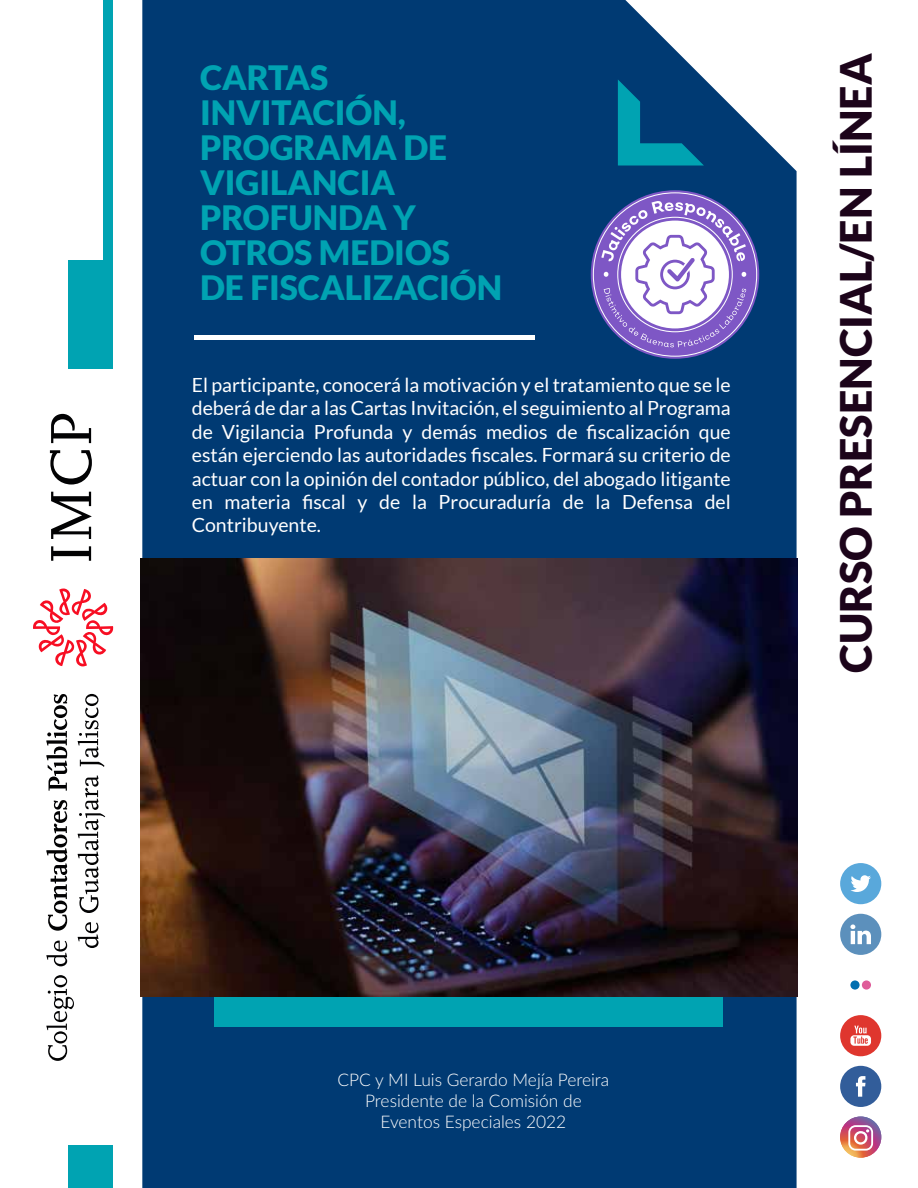
<style>
.page{position:relative;width:918px;height:1188px;background:#fff}
.page>*{position:absolute;margin:0;border:0;box-sizing:border-box;transform-origin:0 0}
.t1{font:900 43.05px "Lato";color:#1c041a}
.t2{font:900 33.6px/35.1px "Lato";color:#00a3b2}
.t3{font:19.5px/23.4px "Lato";color:#fff;text-align:justify}
.t4{font:300 17.4px/20.9px "Lato";color:#fff;text-align:center}
</style>
<div class="page">
<svg style="left:33px;top:589px;width:80px;height:77px"></svg>
<svg style="left:78px;top:922px;width:20px;height:26px"></svg>
<svg style="left:46px;top:941px;width:21px;height:25px"></svg>
<svg style="left:46px;top:975px;width:28px;height:86px"></svg>
<svg style="left:46px;top:694px;width:21px;height:97px"></svg>
<svg style="left:78px;top:694px;width:27px;height:73px"></svg>
<svg style="left:46px;top:800px;width:21px;height:131px"></svg>
<svg style="left:78px;top:775px;width:27px;height:138px"></svg>
<svg style="left:50px;top:450px;width:42px;height:35px"></svg>
<svg style="left:51px;top:414px;width:40px;height:29px"></svg>
<svg style="left:51px;top:492px;width:41px;height:47px"></svg>
<svg style="left:51px;top:546px;width:40px;height:15px"></svg>
<div style="left:142px;top:0;width:655px;height:1188px;background:#003a73"></div>
<div style="left:104px;top:0;width:9px;height:367px;background:#00a3b2"></div>
<div style="left:68px;top:1146px;width:45px;height:42px;background:#00a3b2"></div>
<div style="left:214px;top:990px;width:509px;height:36px;background:#00a3b2"></div>
<hr style="left:194px;top:335px;width:341px;height:4px;background:#fff">
<svg style="left:618px;top:79px;width:86px;height:87px;background:#00618a"></svg>
<div style="left:68px;top:261px;width:45px;height:108px;background:#00a3b2"></div>
<img style="left:141px;top:558px;width:657px;height:438px">
<svg style="left:840px;top:1066px;width:41px;height:41px"></svg>
<svg style="left:840px;top:1117px;width:41px;height:41px"></svg>
<div style="left:848px;top:1125px;width:25px;height:26px;border:2px solid #fff;border-radius:6px"></div>
<div style="left:854px;top:1131px;width:14px;height:14px;border:2px solid #fff;border-radius:50%"></div>
<svg style="left:840px;top:863px;width:41px;height:41px"></svg>
<svg style="left:840px;top:914px;width:41px;height:41px"></svg>
<svg style="left:840px;top:1015px;width:41px;height:41px"></svg>
<svg style="left:850px;top:980px;width:10px;height:10px"></svg>
<div style="left:862px;top:980px;width:9px;height:10px;background:#df5c99;border-radius:50%"></div>
<svg style="left:591px;top:190px;width:168px;height:169px"></svg>
<h2 class="t2" style="left:200px;top:59px;width:304px">CARTAS<br>INVITACIÓN,<br>PROGRAMA DE<br>VIGILANCIA<br>PROFUNDA Y<br>OTROS MEDIOS<br>DE FISCALIZACIÓN</h2>
<p class="t3" style="left:192px;top:373px;width:541px">El participante, conocerá la motivación y el tratamiento que se le deberá de dar a las Cartas Invitación, el seguimiento al Programa de Vigilancia Profunda y demás medios de fiscalización que están ejerciendo las autoridades fiscales. Formará su criterio de actuar con la opinión del contador público, del abogado litigante en materia fiscal y de la Procuraduría de la Defensa del Contribuyente.</p>
<h1 class="t1" style="left:831px;top:673px;width:621px;rotate:-90deg">CURSO PRESENCIAL/EN LÍNEA</h1>
<p class="t4" style="left:338px;top:1069px;width:273px">CPC y MI Luis Gerardo Mejía Pereira<br>Presidente de la Comisión de<br>Eventos Especiales 2022</p>
</div>
